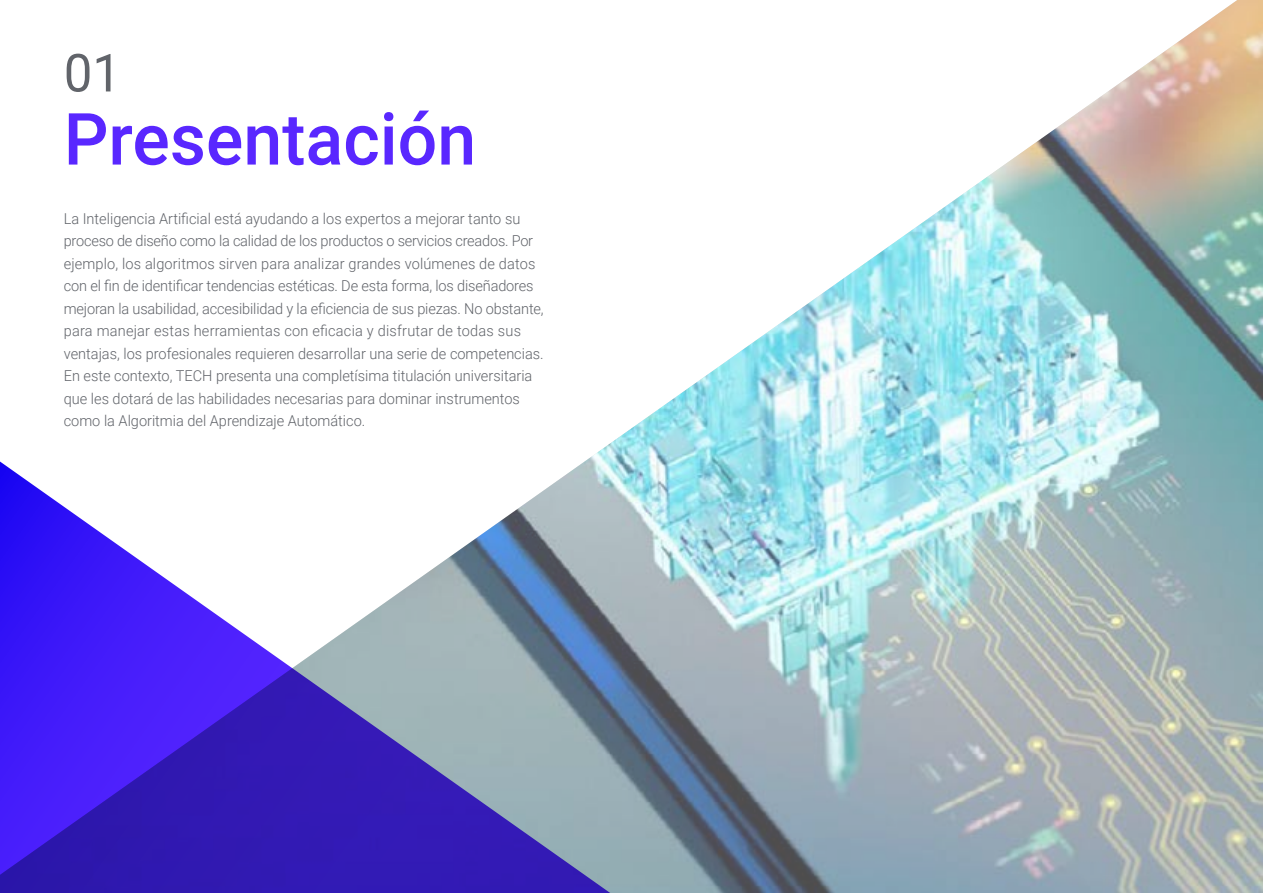
<style>
.page{position:relative;width:1263px;height:893px;background:#fff}
.page>*{position:absolute;margin:0;border:0;box-sizing:border-box;transform-origin:0 0}
.t1{font:500 72px "Roboto";color:#5927ff}
.t2{font:52.5px "Roboto";color:#61646a}
.t3{font:300 15px/22.5px "Roboto";color:#61646a}
</style>
<div class="page">
<img style="left:607px;top:0;width:656px;height:893px">
<svg style="left:0;top:446px;width:640px;height:447px"></svg>
<h2 class="t2" style="left:64px;top:36px;width:59px">01</h2>
<h1 class="t1" style="left:64px;top:89px;width:414px">Presentación</h1>
<p class="t3" style="left:64px;top:207px;width:481px">La Inteligencia Artificial está ayudando a los expertos a mejorar tanto su proceso de diseño como la calidad de los productos o servicios creados. Por ejemplo, los algoritmos sirven para analizar grandes volúmenes de datos con el fin de identificar tendencias estéticas. De esta forma, los diseñadores mejoran la usabilidad, accesibilidad y la eficiencia de sus piezas. No obstante, para manejar estas herramientas con eficacia y disfrutar de todas sus ventajas, los profesionales requieren desarrollar una serie de competencias.<br>En este contexto, TECH presenta una completísima titulación universitaria que les dotará de las habilidades necesarias para dominar instrumentos como la Algoritmia del Aprendizaje Automático.</p>
</div>
